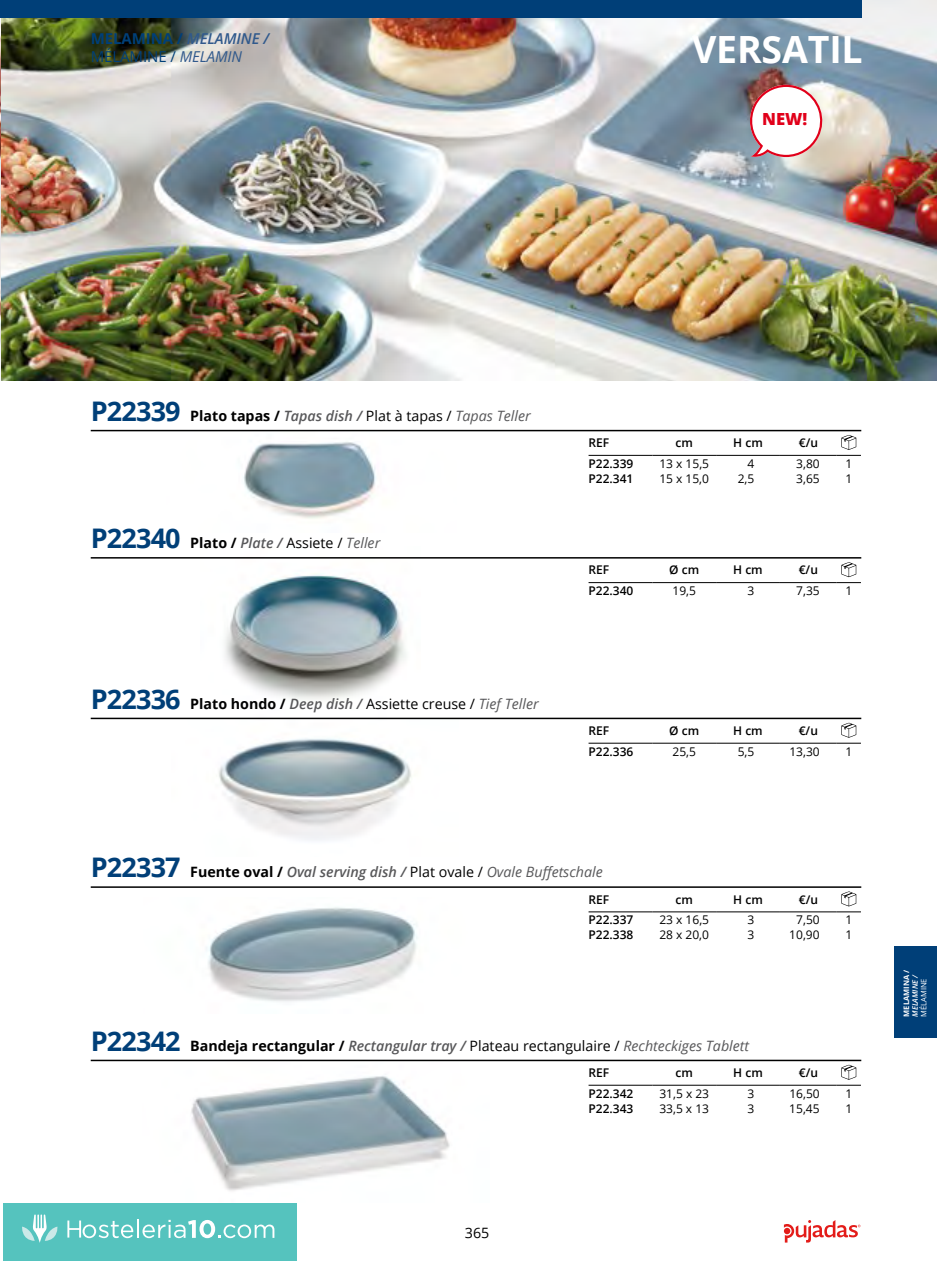
<style>
.page{position:relative;width:937px;height:1262px;background:#fff}
.page>*{position:absolute;margin:0;border:0;box-sizing:border-box;transform-origin:0 0}
.t1{font:700 37.5px "Open Sans";letter-spacing:-.005em;color:#fff}
.t2{font:700 27px "Open Sans";letter-spacing:-.03em;color:#003f78}
.t3{font:800 16.65px "Open Sans";color:#e1001a}
.t4{font:700 15px/18px "Open Sans";letter-spacing:-.005em;color:#003f78}
.t5{font:14.25px "Open Sans";color:#000}
.t6{font:italic 14.25px "Open Sans";color:#58585a}
.t7{font:700 14.25px "Open Sans";color:#000}
.t8{font:600 12px "Open Sans";color:#000}
.t9{font:12px "Open Sans";color:#000}
.t10{font:700 7.5px "Open Sans";color:#fff}
.t11{font:italic 600 7.5px "Open Sans";letter-spacing:-.005em;color:#fff}
.t12{font:7.5px "Open Sans";color:#fff}
.s1{font-weight:600;font-style:italic;color:#30598c}
.s2{font-weight:400}
.s3{font-weight:400;font-style:italic;color:#30598c}
.s4{font-weight:600;font-style:italic;color:#58585a}
.s5{font-weight:400;font-style:italic;color:#58585a}
.s6{font-weight:700}
.s7{font-style:italic;color:#58585a}
.s8{font-weight:700;font-style:normal;color:#000}
.s9{font-weight:600}
.s10{font-style:normal;color:#000}
</style>
<div class="page">
<img style="left:0;top:0;width:937px;height:381px">
<hr style="left:0;top:0;width:2px;height:123px;background:#fff">
<img style="left:167px;top:431px;width:289px;height:88px">
<img style="left:200px;top:558px;width:220px;height:162px">
<img style="left:219px;top:738px;width:193px;height:103px">
<img style="left:206px;top:907px;width:212px;height:95px">
<img style="left:191px;top:1076px;width:259px;height:115px">
<hr style="left:91px;top:430px;width:770px;height:1px;background:#000">
<hr style="left:91px;top:886px;width:770px;height:1px;background:#000">
<hr style="left:91px;top:1059px;width:770px;height:2px;background:#000">
<hr style="left:91px;top:557px;width:770px;height:1px;background:#000">
<hr style="left:91px;top:717px;width:770px;height:2px;background:#000">
<svg style="left:747px;top:85px;width:80px;height:72px"></svg>
<hr style="left:588px;top:455px;width:64px;height:1px;background:#000">
<hr style="left:652px;top:455px;width:64px;height:1px;background:#000">
<hr style="left:716px;top:455px;width:64px;height:1px;background:#000">
<hr style="left:780px;top:455px;width:57px;height:1px;background:#000">
<svg style="left:837px;top:435px;width:24px;height:21px"></svg>
<hr style="left:588px;top:911px;width:64px;height:1px;background:#000">
<hr style="left:652px;top:911px;width:64px;height:1px;background:#000">
<hr style="left:716px;top:911px;width:64px;height:1px;background:#000">
<hr style="left:780px;top:911px;width:57px;height:1px;background:#000">
<svg style="left:837px;top:891px;width:24px;height:21px"></svg>
<hr style="left:588px;top:1084px;width:64px;height:1px;background:#000">
<hr style="left:652px;top:1084px;width:64px;height:1px;background:#000">
<hr style="left:716px;top:1084px;width:64px;height:1px;background:#000">
<hr style="left:780px;top:1084px;width:57px;height:1px;background:#000">
<svg style="left:837px;top:1064px;width:24px;height:21px"></svg>
<hr style="left:588px;top:582px;width:64px;height:1px;background:#000">
<hr style="left:652px;top:582px;width:64px;height:1px;background:#000">
<hr style="left:716px;top:582px;width:64px;height:1px;background:#000">
<hr style="left:780px;top:582px;width:57px;height:1px;background:#000">
<svg style="left:837px;top:562px;width:24px;height:21px"></svg>
<hr style="left:588px;top:743px;width:64px;height:1px;background:#000">
<hr style="left:652px;top:743px;width:64px;height:1px;background:#000">
<hr style="left:716px;top:743px;width:64px;height:1px;background:#000">
<hr style="left:780px;top:743px;width:57px;height:1px;background:#000">
<svg style="left:837px;top:743px;width:24px;height:1px"></svg>
<svg style="left:841px;top:722px;width:15px;height:15px"></svg>
<div style="left:1px;top:0;width:861px;height:17px;background:#003f78"></div>
<svg style="left:0;top:0;width:1px;height:17px"></svg>
<svg style="left:784px;top:1220px;width:76px;height:22px"></svg>
<div style="left:894px;top:946px;width:43px;height:91px;background:#003f78"></div>
<div style="left:3px;top:1203px;width:293px;height:57px;background:#55c3be"></div>
<svg style="left:67px;top:1219px;width:207px;height:19px"></svg>
<svg style="left:22px;top:1214px;width:36px;height:29px"></svg>
<p class="t4" style="left:91px;top:29px;width:180px">MELAMINA / <span class="s1">MELAMINE /<br></span><span class="s2">MÉLAMINE /</span> <span class="s3">MELAMIN</span></p>
<h1 class="t1" style="left:692px;top:23px;width:172px">VERSATIL</h1>
<p class="t3" style="left:762px;top:106px;width:47px">NEW!</p>
<h2 class="t2" style="left:91px;top:392px;width:91px">P22339</h2>
<p class="t7" style="left:190px;top:406px;width:342px">Plato tapas / <span class="s4">Tapas dish /</span> <span class="s2">Plat à tapas /</span> <span class="s5">Tapas Teller</span></p>
<h2 class="t2" style="left:91px;top:519px;width:91px">P22340</h2>
<p class="t5" style="left:190px;top:533px;width:192px"><span class="s6">Plato /</span> <span class="s4">Plate /</span> Assiete / <span class="s7">Teller</span></p>
<h2 class="t2" style="left:91px;top:680px;width:91px">P22336</h2>
<p class="t5" style="left:190px;top:694px;width:350px"><span class="s6">Plato hondo /</span> <span class="s4">Deep dish /</span> Assiette creuse / <span class="s7">Tief Teller</span></p>
<p class="t8" style="left:588px;top:434px;width:22px">REF</p>
<p class="t8" style="left:675px;top:434px;width:19px">cm</p>
<p class="t8" style="left:733px;top:434px;width:31px">H cm</p>
<p class="t8" style="left:799px;top:434px;width:21px">€/u</p>
<p class="t8" style="left:588px;top:455px;width:46px">P22.339</p>
<p class="t9" style="left:659px;top:455px;width:51px">13 x 15,5</p>
<p class="t9" style="left:747px;top:455px;width:8px">4</p>
<p class="t9" style="left:796px;top:455px;width:25px">3,80</p>
<p class="t9" style="left:845px;top:455px;width:8px">1</p>
<p class="t8" style="left:588px;top:470px;width:46px">P22.341</p>
<p class="t9" style="left:659px;top:470px;width:51px">15 x 15,0</p>
<p class="t9" style="left:738px;top:470px;width:18px">2,5</p>
<p class="t9" style="left:796px;top:470px;width:25px">3,65</p>
<p class="t9" style="left:845px;top:470px;width:8px">1</p>
<p class="t8" style="left:588px;top:561px;width:22px">REF</p>
<p class="t8" style="left:669px;top:561px;width:31px">Ø cm</p>
<p class="t8" style="left:733px;top:561px;width:31px">H cm</p>
<p class="t8" style="left:799px;top:561px;width:21px">€/u</p>
<p class="t8" style="left:588px;top:582px;width:46px">P22.340</p>
<p class="t9" style="left:672px;top:582px;width:25px">19,5</p>
<p class="t9" style="left:747px;top:582px;width:8px">3</p>
<p class="t9" style="left:796px;top:582px;width:25px">7,35</p>
<p class="t9" style="left:845px;top:582px;width:8px">1</p>
<p class="t8" style="left:588px;top:722px;width:22px">REF</p>
<p class="t8" style="left:669px;top:722px;width:31px">Ø cm</p>
<p class="t8" style="left:733px;top:722px;width:31px">H cm</p>
<p class="t8" style="left:799px;top:722px;width:21px">€/u</p>
<p class="t8" style="left:588px;top:743px;width:46px">P22.336</p>
<p class="t9" style="left:672px;top:743px;width:25px">25,5</p>
<p class="t9" style="left:738px;top:743px;width:18px">5,5</p>
<p class="t9" style="left:789px;top:743px;width:32px">13,30</p>
<p class="t9" style="left:845px;top:743px;width:8px">1</p>
<h2 class="t2" style="left:91px;top:848px;width:91px">P22337</h2>
<p class="t6" style="left:190px;top:862px;width:414px"><span class="s8">Fuente oval /</span> <span class="s9">Oval serving dish /</span> <span class="s10">Plat ovale /</span> Ovale Buffetschale</p>
<p class="t8" style="left:588px;top:891px;width:22px">REF</p>
<p class="t8" style="left:675px;top:891px;width:19px">cm</p>
<p class="t8" style="left:733px;top:891px;width:31px">H cm</p>
<p class="t8" style="left:799px;top:891px;width:21px">€/u</p>
<p class="t8" style="left:588px;top:911px;width:46px">P22.337</p>
<p class="t9" style="left:659px;top:911px;width:51px">23 x 16,5</p>
<p class="t9" style="left:747px;top:911px;width:8px">3</p>
<p class="t9" style="left:796px;top:911px;width:25px">7,50</p>
<p class="t9" style="left:845px;top:911px;width:8px">1</p>
<p class="t8" style="left:588px;top:926px;width:46px">P22.338</p>
<p class="t9" style="left:659px;top:926px;width:51px">28 x 20,0</p>
<p class="t9" style="left:747px;top:926px;width:8px">3</p>
<p class="t9" style="left:789px;top:926px;width:32px">10,90</p>
<p class="t9" style="left:845px;top:926px;width:8px">1</p>
<h2 class="t2" style="left:91px;top:1021px;width:91px">P22342</h2>
<p class="t5" style="left:190px;top:1035px;width:560px"><span class="s6">Bandeja rectangular /</span> <span class="s4">Rectangular tray /</span> Plateau rectangulaire / <span class="s7">Rechteckiges Tablett</span></p>
<p class="t8" style="left:588px;top:1064px;width:22px">REF</p>
<p class="t8" style="left:675px;top:1064px;width:19px">cm</p>
<p class="t8" style="left:733px;top:1064px;width:31px">H cm</p>
<p class="t8" style="left:799px;top:1064px;width:21px">€/u</p>
<p class="t8" style="left:588px;top:1085px;width:46px">P22.342</p>
<p class="t9" style="left:659px;top:1085px;width:51px">31,5 x 23</p>
<p class="t9" style="left:747px;top:1085px;width:8px">3</p>
<p class="t9" style="left:789px;top:1085px;width:32px">16,50</p>
<p class="t9" style="left:845px;top:1085px;width:8px">1</p>
<p class="t8" style="left:588px;top:1100px;width:46px">P22.343</p>
<p class="t9" style="left:659px;top:1100px;width:51px">33,5 x 13</p>
<p class="t9" style="left:747px;top:1100px;width:8px">3</p>
<p class="t9" style="left:789px;top:1100px;width:32px">15,45</p>
<p class="t9" style="left:845px;top:1100px;width:8px">1</p>
<p class="t5" style="left:465px;top:1222px;width:26px">365</p>
<p class="t10" style="left:901px;top:1016px;width:48px;rotate:-90deg">MELAMINA /</p>
<p class="t11" style="left:910px;top:1016px;width:44px;rotate:-90deg">MELAMINE /</p>
<p class="t12" style="left:919px;top:1016px;width:40px;rotate:-90deg">MÉLAMINE</p>
</div>
